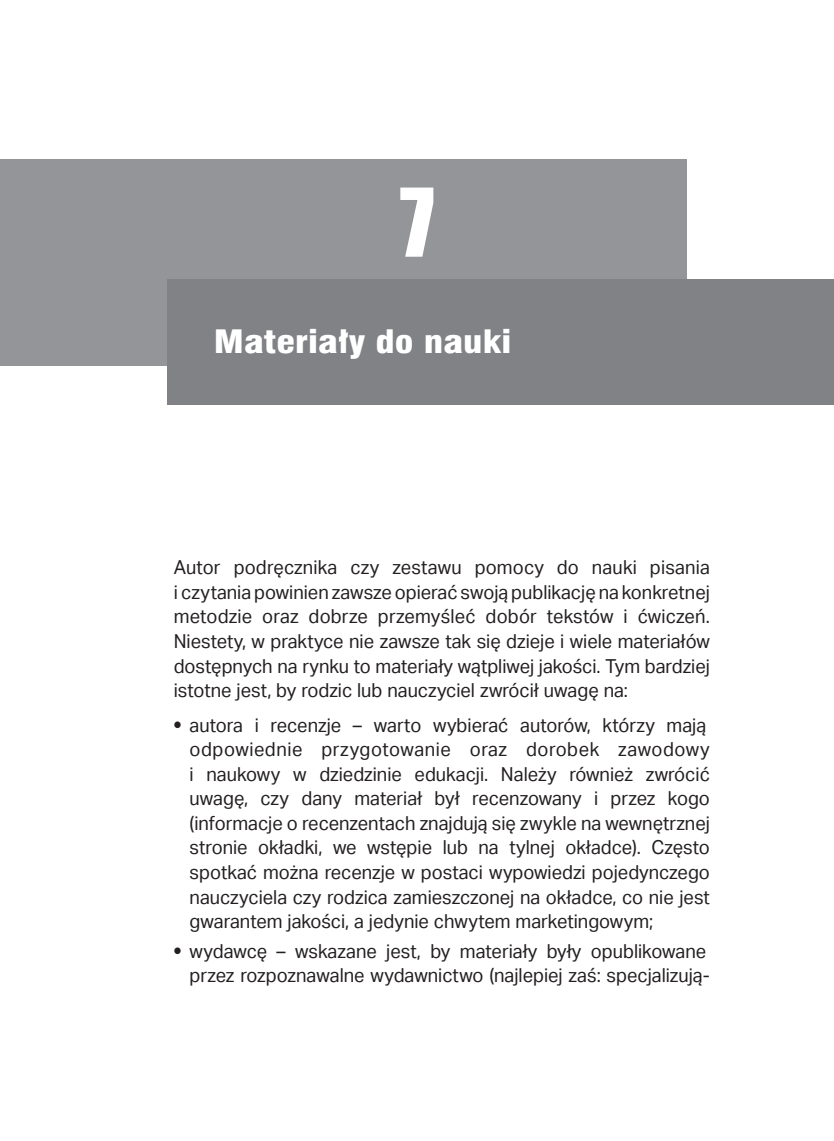
<style>
.page{position:relative;width:834px;height:1141px;background:#fff}
.page>*{position:absolute;margin:0;border:0;box-sizing:border-box;transform-origin:0 0}
.t1{font:87.5px "Impact";color:#fff}
.t2{font:31.5px "Swis 721 Blk Cn EU Normal";color:#fff;scale:1.2 1}
.t3{font:19.25px/24.5px "Aktiv Grotesk";color:#231f20;text-align:justify;scale:.95 1}
.s1{font-family:"Yu Gothic";font-weight:500}
</style>
<div class="page">
<div style="left:0;top:159px;width:686px;height:206px;background:#939598"></div>
<div style="left:167px;top:279px;width:666px;height:126px;background:#808285"></div>
<h1 class="t1" style="left:400px;top:155px;width:36px">7</h1>
<h2 class="t2" style="left:214px;top:322px;width:249px">Materiały do nauki</h2>
<p class="t3" style="left:174px;top:555px;width:565px">Autor podręcznika czy zestawu pomocy do nauki pisania i czytania powinien zawsze opierać swoją publikację na konkretnej metodzie oraz dobrze przemyśleć dobór tekstów i ćwiczeń.<br>Niestety, w praktyce nie zawsze tak się dzieje i wiele materiałów dostępnych na rynku to materiały wątpliwej jakości. Tym bardziej istotne jest, by rodzic lub nauczyciel zwrócił uwagę na:</p>
<p class="t3" style="left:189px;top:713px;width:549px;text-align:left;text-indent:-21px"><span class="s1">•</span> autora i recenzje – warto wybierać autorów, którzy mają odpowiednie przygotowanie oraz dorobek zawodowy i naukowy w dziedzinie edukacji. Należy również zwrócić uwagę, czy dany materiał był recenzowany i przez kogo (informacje o recenzentach znajdują się zwykle na wewnętrznej stronie okładki, we wstępie lub na tylnej okładce). Często spotkać można recenzje w postaci wypowiedzi pojedynczego nauczyciela czy rodzica zamieszczonej na okładce, co nie jest gwarantem jakości, a jedynie chwytem marketingowym;</p>
<p class="t3" style="left:168px;top:939px;width:571px;text-align:right"><span class="s1">•</span> wydawcę – wskazane jest, by materiały były opublikowane przez rozpoznawalne wydawnictwo (najlepiej zaś: specjalizują-</p>
</div>
